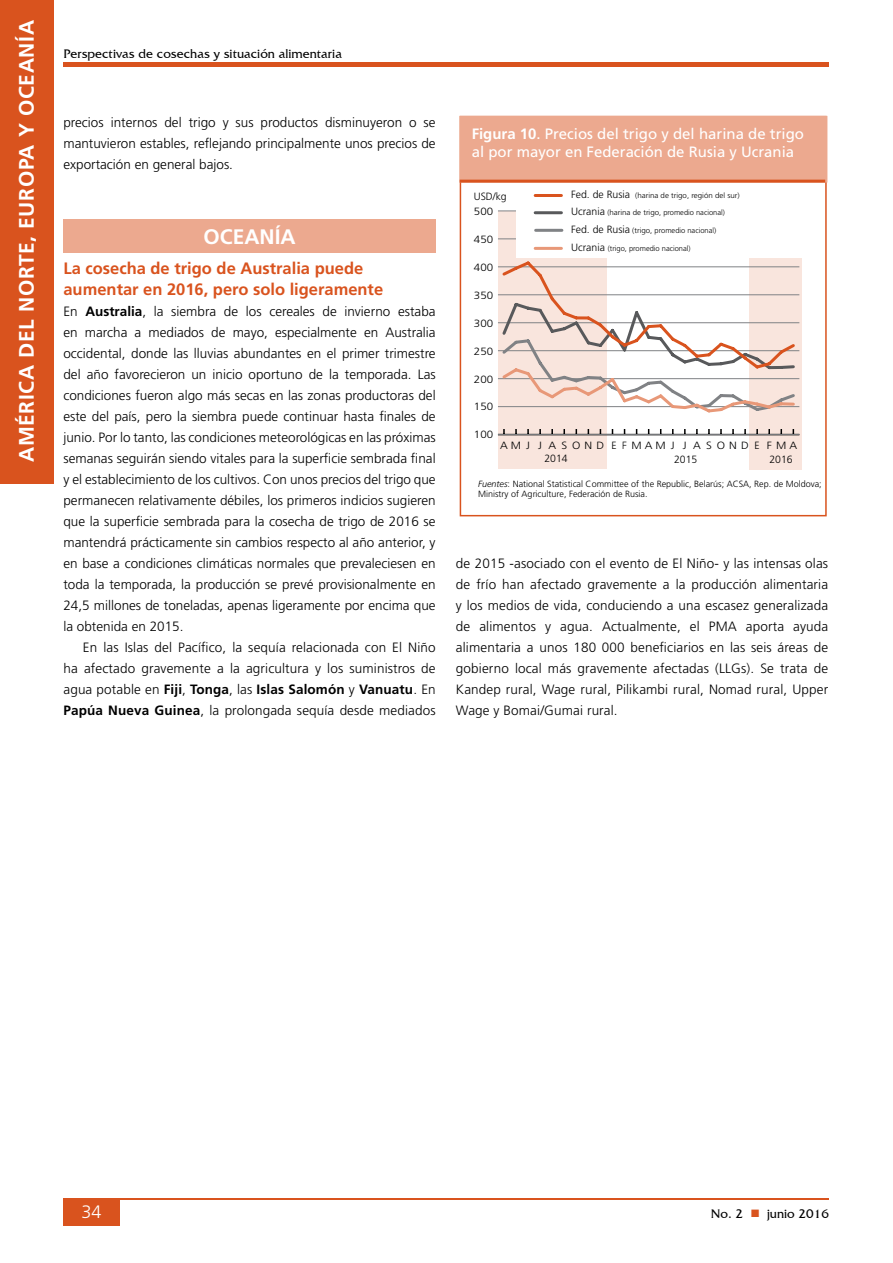
<style>
.page{position:relative;width:893px;height:1263px;background:#fff}
.page>*{position:absolute;margin:0;border:0;box-sizing:border-box;transform-origin:0 0}
.t1{font:700 21px "Frutiger LT Std";letter-spacing:.03em;color:#fff}
.t2{font:700 21px "Frutiger LT Std";color:#fff}
.t3{font:300 18px "Frutiger LT Std";color:#fff}
.t4{font:700 16.5px/21px "Frutiger LT Std";color:#d9531e}
.t5{font:15px/18px "Frutiger LT Std";color:#fff}
.t6{font:300 15px "Frutiger LT Std";color:#fff}
.t7{font:300 13.5px/21px "Frutiger LT Std";color:#000;text-align:justify}
.t8{font:12.75px "Friz Quadrata IT Cby BT";color:#000}
.t9{font:300 10.5px/13.4px "Frutiger LT Std";letter-spacing:.375em;color:#000;scale:1.1 1}
.t10{font:300 10.5px "Frutiger LT Std";color:#000;scale:1.1 1}
.t11{font:300 10.5px "Frutiger LT Std";color:#000}
.t12{font:300 9px/10.8px "Frutiger LT Std";color:#000}
.t13{font:300 7.5px "Frutiger LT Std";color:#000;scale:1.05 1}
.t14{font:300 7.5px "Frutiger LT Std";color:#000}
.s1{font-weight:700}
.s2{font-size:10.5px}
.s3{font-style:italic}
.s4{color:#d9531e}
</style>
<div class="page">
<hr style="left:63px;top:1198px;width:766px;height:2px;background:#d9531e">
<div style="left:63px;top:1200px;width:57px;height:26px;background:#d9531e"></div>
<hr style="left:63px;top:63px;width:766px;height:4px;background:#d9531e">
<div style="left:63px;top:219px;width:373px;height:34px;background:#eca98f"></div>
<div style="left:0;top:0;width:53px;height:483px;background:#d9531e"></div>
<div style="left:749px;top:213px;width:53px;height:257px;background:#f9e5dd"></div>
<div style="left:498px;top:212px;width:109px;height:257px;background:#f9e5dd"></div>
<hr style="left:498px;top:434px;width:301px;height:1px;background:#808285">
<hr style="left:498px;top:406px;width:301px;height:1px;background:#808285">
<hr style="left:498px;top:378px;width:301px;height:1px;background:#808285">
<hr style="left:498px;top:350px;width:301px;height:1px;background:#808285">
<hr style="left:498px;top:322px;width:301px;height:1px;background:#808285">
<hr style="left:498px;top:294px;width:301px;height:1px;background:#808285">
<hr style="left:498px;top:266px;width:301px;height:1px;background:#808285">
<hr style="left:498px;top:238px;width:301px;height:1px;background:#808285">
<hr style="left:498px;top:211px;width:301px;height:1px;background:#808285">
<svg style="left:500px;top:261px;width:297px;height:152px"></svg>
<div style="left:460px;top:116px;width:367px;height:400px;border:2px solid #d9531e"></div>
<div style="left:460px;top:117px;width:367px;height:65px;background:#eca98f"></div>
<div style="left:460px;top:116px;width:367px;height:67px;border:2px solid #eca98f"></div>
<hr style="left:460px;top:180px;width:365px;height:3px;background:#d9531e">
<div style="left:516px;top:187px;width:304px;height:71px;background:#fff"></div>
<hr style="left:535px;top:247px;width:26px;height:3px;background:#e89878">
<hr style="left:535px;top:194px;width:26px;height:3px;background:#d9531e">
<hr style="left:535px;top:211px;width:26px;height:3px;background:#58595b">
<hr style="left:536px;top:229px;width:26px;height:3px;background:#808285">
<h1 class="t1" style="left:14px;top:462px;width:443px;rotate:-90deg">AMÉRICA DEL NORTE, EUROPA Y OCEANÍA</h1>
<p class="t8" style="left:63px;top:46px;width:280px">Perspectivas de cosechas y situación alimentaria</p>
<p class="t7" style="left:63px;top:112px;width:374px">precios internos del trigo y sus productos disminuyeron o se mantuvieron estables, reflejando principalmente unos precios de exportación en general bajos.</p>
<h1 class="t2" style="left:203px;top:224px;width:94px">OCEANÍA</h1>
<p class="t4" style="left:63px;top:258px;width:321px">La cosecha de trigo de Australia puede aumentar en 2016, pero solo ligeramente</p>
<p class="t7" style="left:63px;top:301px;width:374px">En <span class="s1">Australia</span>, la siembra de los cereales de invierno estaba en marcha a mediados de mayo, especialmente en Australia occidental, donde las lluvias abundantes en el primer trimestre del año favorecieron un inicio oportuno de la temporada. Las condiciones fueron algo más secas en las zonas productoras del este del país, pero la siembra puede continuar hasta finales de junio. Por lo tanto, las condiciones meteorológicas en las próximas semanas seguirán siendo vitales para la superficie sembrada final y el establecimiento de los cultivos. Con unos precios del trigo que permanecen relativamente débiles, los primeros indicios sugieren que la superficie sembrada para la cosecha de trigo de 2016 se mantendrá prácticamente sin cambios respecto al año anterior, y en base a condiciones climáticas normales que prevaleciesen en toda la temporada, la producción se prevé provisionalmente en 24,5 millones de toneladas, apenas ligeramente por encima que la obtenida en 2015.</p>
<p class="t7" style="left:63px;top:637px;width:374px;text-indent:19px">En las Islas del Pacífico, la sequía relacionada con El Niño ha afectado gravemente a la agricultura y los suministros de agua potable en <span class="s1">Fiji</span>, <span class="s1">Tonga</span>, las <span class="s1">Islas Salomón</span> y <span class="s1">Vanuatu</span>. En <span class="s1">Papúa Nueva Guinea</span>, la prolongada sequía desde mediados</p>
<p class="t5" style="left:472px;top:125px;width:334px"><span class="s1">Figura 10</span>. Precios del trigo y del harina de trigo al por mayor en Federación de Rusia y Ucrania</p>
<p class="t6" style="left:474px;top:141px;width:271px">Figura 4. Precios del maíz en determinados</p>
<p class="t11" style="left:474px;top:191px;width:34px">USD/kg</p>
<p class="t10" style="left:474px;top:205px;width:19px">500</p>
<p class="t10" style="left:474px;top:233px;width:19px">450</p>
<p class="t10" style="left:474px;top:261px;width:19px">400</p>
<p class="t10" style="left:474px;top:289px;width:19px">350</p>
<p class="t10" style="left:474px;top:317px;width:19px">300</p>
<p class="t10" style="left:474px;top:345px;width:19px">250</p>
<p class="t10" style="left:474px;top:373px;width:19px">200</p>
<p class="t10" style="left:474px;top:401px;width:19px">150</p>
<p class="t10" style="left:474px;top:429px;width:19px">100</p>
<p class="t13" style="left:571px;top:191px;width:162px"><span class="s2">Fed. de Rusia</span> (harina de trigo, región del sur)</p>
<p class="t14" style="left:571px;top:208px;width:155px"><span class="s2">Ucrania</span> (harina de trigo, promedio nacional)</p>
<p class="t13" style="left:571px;top:226px;width:140px"><span class="s2">Fed. de Rusia</span> (trigo, promedio nacional)</p>
<p class="t14" style="left:571px;top:244px;width:121px"><span class="s2">Ucrania</span> (trigo, promedio nacional)</p>
<p class="t9" style="left:544px;top:439px;width:231px;text-indent:-44px">AMJ J ASOND J FMAMJ J ASOND J FMA<br>2014</p>
<p class="t11" style="left:611px;top:440px;width:7px">E</p>
<p class="t12" style="left:478px;top:478px;width:345px"><span class="s3">Fuentes</span>: National Statistical Committee of the Republic, Belarús; ACSA, Rep. de Moldova;<br>Ministry of Agriculture, Federación de Rusia.</p>
<p class="t11" style="left:755px;top:440px;width:7px">E</p>
<p class="t11" style="left:674px;top:453px;width:25px">2015</p>
<p class="t11" style="left:769px;top:453px;width:25px">2016</p>
<p class="t7" style="left:456px;top:553px;width:374px">de 2015 -asociado con el evento de El Niño- y las intensas olas de frío han afectado gravemente a la producción alimentaria y los medios de vida, conduciendo a una escasez generalizada de alimentos y agua. Actualmente, el PMA aporta ayuda alimentaria a unos 180 000 beneficiarios en las seis áreas de gobierno local más gravemente afectadas (LLGs). Se trata de Kandep rural, Wage rural, Pilikambi rural, Nomad rural, Upper Wage y Bomai/Gumai rural.</p>
<h2 class="t3" style="left:82px;top:1201px;width:22px">34</h2>
<p class="t8" style="left:711px;top:1205px;width:120px">No. 2 <span class="s4">■</span> junio 2016</p>
</div>
